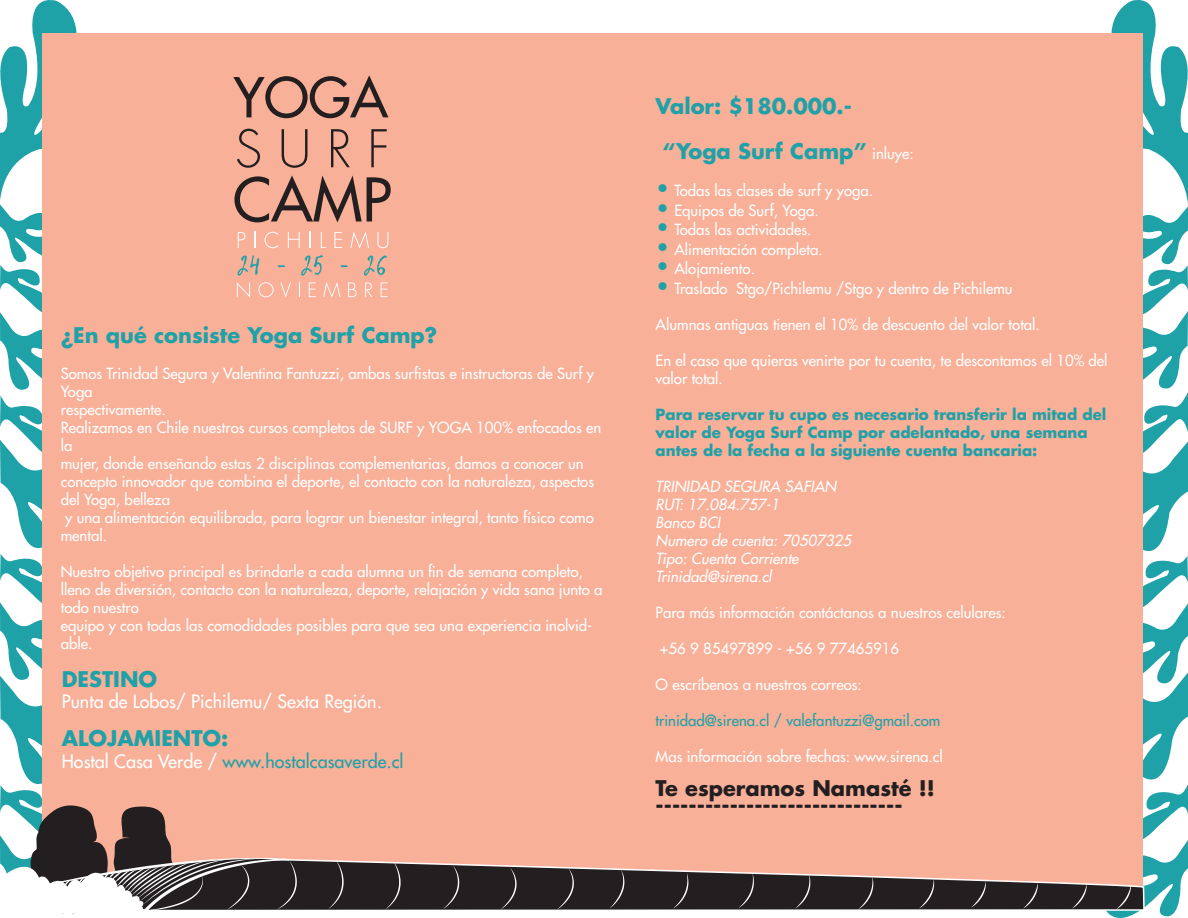
<style>
.page{position:relative;width:1188px;height:918px;background:#fff}
.page>*{position:absolute;margin:0;border:0;box-sizing:border-box;transform-origin:0 0}
.t1{font:700 21px/44.7px "Futura Std";color:#1fa1a8}
.t2{font:700 21px/16.5px "Futura Std";color:#231f20}
.t3{font:500 18px "Futura Std";color:#1fa1a8}
.t4{font:500 18px "Futura Std";color:#fff}
.t5{font:500 15px/18px "Futura Std";color:#fff}
.t6{font:700 15px/18px "Futura Std";color:#1fa1a8}
.t7{font:italic 500 15px/18px "Futura Std";color:#fff}
.t8{font:500 15px "Futura Std";color:#1fa1a8}
.s1{color:#fff}
.s2{font-weight:500;font-size:15px;color:#fff}
.s3{font-weight:700;font-size:21px;color:#1fa1a8}
</style>
<div class="page">
<div style="left:43px;top:33px;width:1100px;height:874px;background:#f9b099"></div>
<svg style="left:401px;top:862px;width:651px;height:48px"></svg>
<svg style="left:0;top:0;width:401px;height:915px"></svg>
<svg style="left:443px;top:866px;width:16px;height:43px"></svg>
<svg style="left:501px;top:868px;width:16px;height:42px"></svg>
<svg style="left:557px;top:868px;width:17px;height:42px"></svg>
<svg style="left:610px;top:870px;width:14px;height:39px"></svg>
<svg style="left:673px;top:873px;width:15px;height:36px"></svg>
<svg style="left:739px;top:874px;width:15px;height:34px"></svg>
<svg style="left:795px;top:874px;width:15px;height:35px"></svg>
<svg style="left:858px;top:877px;width:15px;height:33px"></svg>
<svg style="left:919px;top:879px;width:15px;height:30px"></svg>
<svg style="left:971px;top:881px;width:15px;height:27px"></svg>
<svg style="left:1023px;top:883px;width:15px;height:26px"></svg>
<svg style="left:1052px;top:0;width:136px;height:918px"></svg>
<h1 class="t1" style="left:61px;top:313px;width:378px">¿En qué consiste Yoga Surf Camp?</h1>
<p class="t5" style="left:61px;top:365px;width:542px">Somos Trinidad Segura y Valentina Fantuzzi, ambas surfistas e instructoras de Surf y Yoga<br>respectivamente.<br>Realizamos en Chile nuestros cursos completos de SURF y YOGA 100% enfocados en la<br>mujer, donde enseñando estas 2 disciplinas complementarias, damos a conocer un concepto innovador que combina el deporte, el contacto con la naturaleza, aspectos del Yoga, belleza<br>y una alimentación equilibrada, para lograr un bienestar integral, tanto físico como mental.</p>
<p class="t5" style="left:61px;top:563px;width:543px">Nuestro objetivo principal es brindarle a cada alumna un fin de semana completo, lleno de diversión, contacto con la naturaleza, deporte, relajación y vida sana junto a todo nuestro<br>equipo y con todas las comodidades posibles para que sea una experiencia inolvid&shy;able.</p>
<h1 class="t1" style="left:62px;top:656px;width:97px">DESTINO</h1>
<p class="t4" style="left:62px;top:690px;width:322px">Punta de Lobos/ Pichilemu/ Sexta Región.</p>
<h1 class="t1" style="left:62px;top:716px;width:168px">ALOJAMIENTO:</h1>
<p class="t3" style="left:62px;top:750px;width:343px"><span class="s1">Hostal Casa Verde /</span> www.hostalcasaverde.cl</p>
<h1 class="t1" style="left:663px;top:84px;width:253px;text-indent:-7px">Valor: $180.000.- “Yoga Surf Camp” <span class="s2">inluye:</span></h1>
<p class="t5" style="left:656px;top:182px;width:219px"><span class="s3">•</span> Todas las clases de surf y yoga.</p>
<p class="t5" style="left:656px;top:201px;width:165px"><span class="s3">•</span> Equipos de Surf, Yoga.</p>
<p class="t5" style="left:656px;top:221px;width:158px"><span class="s3">•</span> Todas las actividades.</p>
<p class="t5" style="left:656px;top:240px;width:169px"><span class="s3">•</span> Alimentación completa.</p>
<p class="t5" style="left:656px;top:260px;width:101px"><span class="s3">•</span> Alojamiento.</p>
<p class="t5" style="left:656px;top:279px;width:358px"><span class="s3">•</span> Traslado Stgo/Pichilemu /Stgo y dentro de Pichilemu</p>
<p class="t5" style="left:656px;top:315px;width:386px">Alumnas antiguas tienen el 10% de descuento del valor total.</p>
<p class="t5" style="left:656px;top:351px;width:453px">En el caso que quieras venirte por tu cuenta, te descontamos el 10% del valor total.</p>
<p class="t6" style="left:656px;top:405px;width:452px">Para reservar tu cupo es necesario transferir la mitad del valor de Yoga Surf Camp por adelantado, una semana antes de la fecha a la siguiente cuenta bancaria:</p>
<p class="t7" style="left:656px;top:478px;width:197px">TRINIDAD SEGURA SAFIAN<br>RUT: 17.084.757-1<br>Banco BCI<br>Numero de cuenta: 70507325<br>Tipo: Cuenta Corriente<br>Trinidad@sirena.cl</p>
<p class="t5" style="left:656px;top:603px;width:352px">Para más información contáctanos a nuestros celulares:</p>
<p class="t5" style="left:660px;top:639px;width:241px">+56 9 85497899 - +56 9 77465916</p>
<p class="t5" style="left:656px;top:675px;width:208px">O escríbenos a nuestros correos:</p>
<p class="t8" style="left:656px;top:711px;width:286px">trinidad@sirena.cl / valefantuzzi@gmail.com</p>
<p class="t5" style="left:656px;top:747px;width:289px">Mas información sobre fechas: www.sirena.cl</p>
<h1 class="t2" style="left:656px;top:780px;width:281px">Te esperamos Namasté !! ------------------------------</h1>
</div>
